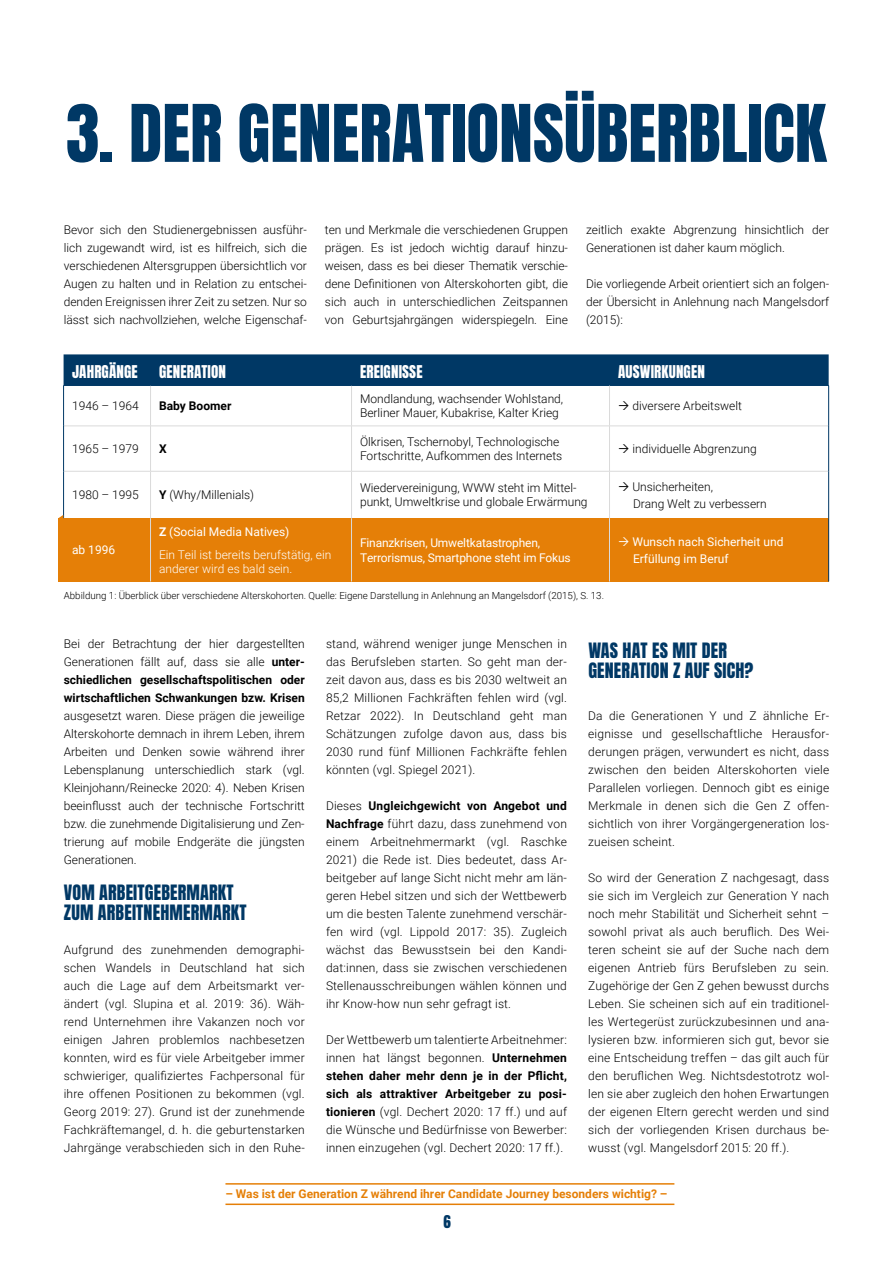
<style>
.page{position:relative;width:893px;height:1263px;background:#fff}
.page>*{position:absolute;margin:0;border:0;box-sizing:border-box;transform-origin:0 0}
.t1{font:67.5px "Anton";color:#003865}
.t2{font:18px/19.5px "Anton";letter-spacing:.01em;color:#003865}
.t3{font:15px "Anton";letter-spacing:.01em;color:#fff}
.t4{font:15px "Anton";color:#003865}
.t5{font:300 12px/18px "Roboto";color:#000;text-align:justify}
.t6{font:700 12px/18px "Roboto";color:#000;text-align:justify}
.t7{font:12px/14.4px "Roboto";letter-spacing:-.015em;color:#fff}
.t8{font:300 12px/23px "Roboto";color:#fff}
.t9{font:700 12px "Roboto";color:#e57f07}
.t10{font:300 9.75px "Roboto";color:#000}
.s1{font-weight:700}
.s2{font-weight:400}
.s3{font-weight:300}
</style>
<div class="page">
<hr style="left:225px;top:1183px;width:449px;height:1px;background:#e57f07">
<hr style="left:225px;top:1203px;width:449px;height:2px;background:#e57f07">
<div style="left:59px;top:518px;width:770px;height:63px;background:#e57f07"></div>
<div style="left:64px;top:354px;width:765px;height:31px;background:#003865"></div>
<hr style="left:150px;top:386px;width:1px;height:40px;background:#dadada">
<hr style="left:351px;top:386px;width:1px;height:40px;background:#dadada">
<hr style="left:64px;top:426px;width:87px;height:1px;background:#dadada">
<hr style="left:151px;top:426px;width:200px;height:1px;background:#dadada">
<hr style="left:150px;top:426px;width:1px;height:45px;background:#dadada">
<hr style="left:351px;top:426px;width:258px;height:1px;background:#dadada">
<hr style="left:351px;top:426px;width:1px;height:45px;background:#dadada">
<hr style="left:609px;top:426px;width:219px;height:1px;background:#dadada">
<hr style="left:64px;top:471px;width:87px;height:1px;background:#dadada">
<hr style="left:151px;top:471px;width:200px;height:1px;background:#dadada">
<hr style="left:150px;top:471px;width:1px;height:47px;background:#dadada">
<hr style="left:351px;top:471px;width:258px;height:1px;background:#dadada">
<hr style="left:351px;top:471px;width:1px;height:47px;background:#dadada">
<hr style="left:609px;top:471px;width:219px;height:1px;background:#dadada">
<hr style="left:150px;top:518px;width:1px;height:63px;background:#dadada">
<hr style="left:351px;top:518px;width:1px;height:63px;background:#dadada">
<hr style="left:63px;top:385px;width:88px;height:1px;background:#003865">
<hr style="left:63px;top:386px;width:1px;height:40px;background:#003865">
<hr style="left:151px;top:385px;width:200px;height:1px;background:#003865">
<hr style="left:351px;top:385px;width:258px;height:1px;background:#003865">
<hr style="left:609px;top:385px;width:220px;height:1px;background:#003865">
<hr style="left:828px;top:386px;width:1px;height:40px;background:#003865">
<hr style="left:63px;top:426px;width:1px;height:45px;background:#003865">
<hr style="left:828px;top:426px;width:1px;height:45px;background:#003865">
<hr style="left:63px;top:471px;width:1px;height:47px;background:#003865">
<hr style="left:828px;top:471px;width:1px;height:47px;background:#003865">
<hr style="left:828px;top:518px;width:1px;height:63px;background:#003865">
<hr style="left:609px;top:386px;width:1px;height:40px;background:#dadada">
<hr style="left:609px;top:426px;width:1px;height:45px;background:#dadada">
<hr style="left:609px;top:471px;width:1px;height:47px;background:#dadada">
<hr style="left:609px;top:518px;width:1px;height:63px;background:#dadada">
<h1 class="t1" style="left:66px;top:99px;width:762px">3. DER GENERATIONSÜBERBLICK</h1>
<p class="t5" style="left:64px;top:220px;width:245px">Bevor sich den Studienergebnissen ausführ&shy;lich zugewandt wird, ist es hilfreich, sich die verschiedenen Altersgruppen übersichtlich vor Augen zu halten und in Relation zu entschei&shy;denden Ereignissen ihrer Zeit zu setzen. Nur so lässt sich nachvollziehen, welche Eigenschaf-</p>
<p class="t5" style="left:325px;top:220px;width:245px">ten und Merkmale die verschiedenen Gruppen prägen. Es ist jedoch wichtig darauf hinzu&shy;weisen, dass es bei dieser Thematik verschie&shy;dene Definitionen von Alterskohorten gibt, die sich auch in unterschiedlichen Zeitspannen von Geburtsjahrgängen widerspiegeln. Eine</p>
<p class="t5" style="left:586px;top:220px;width:245px">zeitlich exakte Abgrenzung hinsichtlich der<br>Generationen ist daher kaum möglich.</p>
<p class="t5" style="left:586px;top:274px;width:245px">Die vorliegende Arbeit orientiert sich an folgen&shy;der Übersicht in Anlehnung nach Mangelsdorf (2015):</p>
<p class="t3" style="left:72px;top:364px;width:67px">JAHRGÄNGE</p>
<p class="t3" style="left:159px;top:364px;width:68px">GENERATION</p>
<p class="t3" style="left:360px;top:364px;width:64px">EREIGNISSE</p>
<p class="t3" style="left:618px;top:364px;width:88px">AUSWIRKUNGEN</p>
<p class="t5" style="left:72px;top:396px;width:68px">1946 – 1964</p>
<p class="t6" style="left:159px;top:396px;width:74px">Baby Boomer</p>
<p class="t5" style="left:360px;top:391px;width:205px;line-height:14.4px">Mondlandung, wachsender Wohlstand,<br>Berliner Mauer, Kubakrise, Kalter Krieg</p>
<p class="t5" style="left:632px;top:397px;width:111px">diversere Arbeitswelt</p>
<p class="t5" style="left:72px;top:439px;width:68px">1965 – 1979</p>
<p class="t6" style="left:159px;top:439px;width:9px">X</p>
<p class="t5" style="left:360px;top:434px;width:204px;line-height:14.4px">Ölkrisen, Tschernobyl, Technologische<br>Fortschritte, Aufkommen des Internets</p>
<p class="t5" style="left:632px;top:439px;width:126px">individuelle Abgrenzung</p>
<p class="t5" style="left:72px;top:485px;width:68px">1980 – 1995</p>
<p class="t5" style="left:159px;top:485px;width:97px"><span class="s1">Y</span> (Why/Millenials)</p>
<p class="t5" style="left:360px;top:480px;width:229px;line-height:14.4px">Wiedervereinigung, WWW steht im Mittel&shy;punkt, Umweltkrise und globale Erwärmung</p>
<p class="t5" style="left:632px;top:478px;width:136px;line-height:16.5px">Unsicherheiten,<br>Drang Welt zu verbessern</p>
<p class="t7" style="left:72px;top:542px;width:45px">ab 1996</p>
<p class="t8" style="left:159px;top:519px;width:174px"><span class="s1">Z</span> <span class="s2">(Social Media Natives)<br></span>Ein Teil ist bereits berufstätig, ein</p>
<p class="t8" style="left:159px;top:557px;width:135px">anderer wird es bald sein.</p>
<p class="t7" style="left:360px;top:535px;width:212px">Finanzkrisen, Umweltkatastrophen,<br>Terrorismus, Smartphone steht im Fokus</p>
<p class="t7" style="left:632px;top:533px;width:152px;line-height:16.5px">Wunsch nach Sicherheit und<br>Erfüllung im Beruf</p>
<p class="t10" style="left:64px;top:589px;width:542px">Abbildung 1: Überblick über verschiedene Alterskohorten. Quelle: Eigene Darstellung in Anlehnung an Mangelsdorf (2015), S. 13.</p>
<p class="t6" style="left:64px;top:634px;width:242px"><span class="s3">Bei der Betrachtung der hier dargestellten Generationen fällt auf, dass sie alle</span> unter&shy;schiedlichen gesellschaftspolitischen oder wirtschaftlichen Schwankungen bzw. Krisen</p>
<p class="t5" style="left:64px;top:706px;width:242px">ausgesetzt waren. Diese prägen die jeweilige Alterskohorte demnach in ihrem Leben, ihrem Arbeiten und Denken sowie während ihrer Lebensplanung unterschiedlich stark (vgl.<br>Kleinjohann/Reinecke 2020: 4). Neben Krisen beeinflusst auch der technische Fortschritt bzw. die zunehmende Digitalisierung und Zen&shy;trierung auf mobile Endgeräte die jüngsten Generationen.</p>
<h2 class="t2" style="left:64px;top:884px;width:184px">VOM ARBEITGEBERMARKT<br>ZUM ARBEITNEHMERMARKT</h2>
<p class="t5" style="left:64px;top:940px;width:242px">Aufgrund des zunehmenden demographi&shy;schen Wandels in Deutschland hat sich auch die Lage auf dem Arbeitsmarkt ver&shy;ändert (vgl. Slupina et al. 2019: 36). Wäh&shy;rend Unternehmen ihre Vakanzen noch vor einigen Jahren problemlos nachbesetzen konnten, wird es für viele Arbeitgeber immer schwieriger, qualifiziertes Fachpersonal für ihre offenen Positionen zu bekommen (vgl.<br>Georg 2019: 27). Grund ist der zunehmende Fachkräftemangel, d. h. die geburtenstarken Jahrgänge verabschieden sich in den Ruhe-</p>
<p class="t5" style="left:326px;top:634px;width:242px">stand, während weniger junge Menschen in das Berufsleben starten. So geht man der&shy;zeit davon aus, dass es bis 2030 weltweit an 85,2 Millionen Fachkräften fehlen wird (vgl.<br>Retzar 2022). In Deutschland geht man Schätzungen zufolge davon aus, dass bis 2030 rund fünf Millionen Fachkräfte fehlen könnten (vgl. Spiegel 2021).</p>
<p class="t5" style="left:326px;top:796px;width:242px">Dieses <span class="s1">Ungleichgewicht von Angebot und Nachfrage</span> führt dazu, dass zunehmend von einem Arbeitnehmermarkt (vgl. Raschke 2021) die Rede ist. Dies bedeutet, dass Ar&shy;beitgeber auf lange Sicht nicht mehr am län&shy;geren Hebel sitzen und sich der Wettbewerb um die besten Talente zunehmend verschär&shy;fen wird (vgl. Lippold 2017: 35). Zugleich wächst das Bewusstsein bei den Kandi&shy;dat:innen, dass sie zwischen verschiedenen Stellenausschreibungen wählen können und ihr Know-how nun sehr gefragt ist.</p>
<p class="t5" style="left:326px;top:1030px;width:242px">Der Wettbewerb um talentierte Arbeitnehmer: innen hat längst begonnen. <span class="s1">Unternehmen stehen daher mehr denn je in der Pflicht, sich als attraktiver Arbeitgeber zu posi&shy;tionieren</span> (vgl. Dechert 2020: 17 ff.) und auf die Wünsche und Bedürfnisse von Bewerber: innen einzugehen (vgl. Dechert 2020: 17 ff.).</p>
<h2 class="t2" style="left:588px;top:642px;width:167px">WAS HAT ES MIT DER<br>GENERATION Z AUF SICH?</h2>
<p class="t5" style="left:588px;top:706px;width:242px">Da die Generationen Y und Z ähnliche Er&shy;eignisse und gesellschaftliche Herausfor&shy;derungen prägen, verwundert es nicht, dass zwischen den beiden Alterskohorten viele Parallelen vorliegen. Dennoch gibt es einige Merkmale in denen sich die Gen Z offen&shy;sichtlich von ihrer Vorgängergeneration los&shy;zueisen scheint.</p>
<p class="t5" style="left:588px;top:868px;width:242px">So wird der Generation Z nachgesagt, dass sie sich im Vergleich zur Generation Y nach noch mehr Stabilität und Sicherheit sehnt – sowohl privat als auch beruflich. Des Wei&shy;teren scheint sie auf der Suche nach dem eigenen Antrieb fürs Berufsleben zu sein.<br>Zugehörige der Gen Z gehen bewusst durchs Leben. Sie scheinen sich auf ein traditionel&shy;les Wertegerüst zurückzubesinnen und ana&shy;lysieren bzw. informieren sich gut, bevor sie eine Entscheidung treffen – das gilt auch für den beruflichen Weg. Nichtsdestotrotz wol&shy;len sie aber zugleich den hohen Erwartungen der eigenen Eltern gerecht werden und sind sich der vorliegenden Krisen durchaus be&shy;wusst (vgl. Mangelsdorf 2015: 20 ff.).</p>
<p class="t9" style="left:225px;top:1186px;width:444px">– Was ist der Generation Z während ihrer Candidate Journey besonders wichtig? –</p>
<p class="t4" style="left:443px;top:1214px;width:9px">6</p>
</div>
